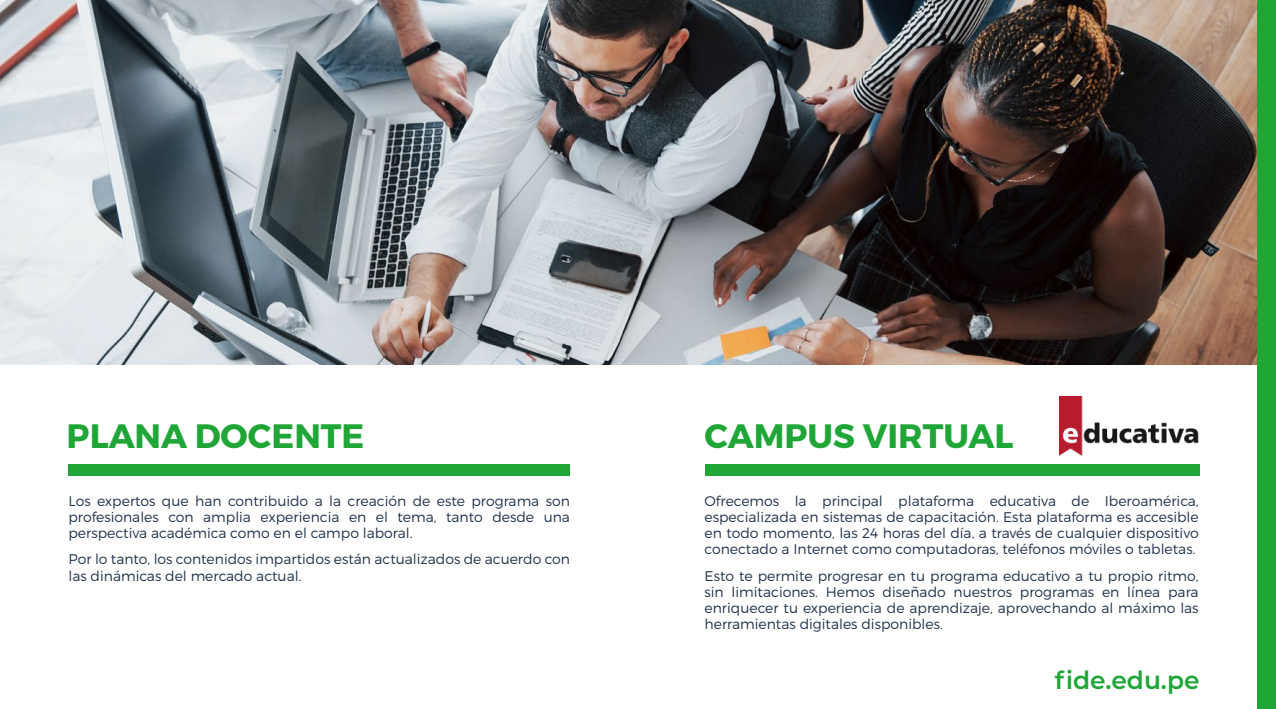
<style>
.page{position:relative;width:1276px;height:709px;background:#fff}
.page>*{position:absolute;margin:0;border:0;box-sizing:border-box;transform-origin:0 0}
.t1{font:700 33.8px "Montserrat";color:#1fa637}
.t2{font:600 24.9px "Montserrat";color:#1fa637}
.t3{font:300 14px/16px "Montserrat";color:#20314a;text-align:justify}
</style>
<div class="page">
<img style="left:0;top:0;width:1257px;height:365px">
<div style="left:1257px;top:0;width:19px;height:709px;background:#1fa637"></div>
<img style="left:1059px;top:397px;width:139px;height:59px">
<div style="left:68px;top:464px;width:502px;height:12px;background:#1fa637"></div>
<div style="left:705px;top:464px;width:495px;height:12px;background:#1fa637"></div>
<h1 class="t1" style="left:67px;top:415px;width:299px">PLANA DOCENTE</h1>
<h1 class="t1" style="left:704px;top:415px;width:310px">CAMPUS VIRTUAL</h1>
<p class="t3" style="left:68px;top:492px;width:503px">Los expertos que han contribuido a la creación de este programa son profesionales con amplia experiencia en el tema, tanto desde una perspectiva académica como en el campo laboral.</p>
<p class="t3" style="left:68px;top:551px;width:503px">Por lo tanto, los contenidos impartidos están actualizados de acuerdo con las dinámicas del mercado actual.</p>
<p class="t3" style="left:704px;top:493px;width:496px">Ofrecemos la principal plataforma educativa de Iberoamérica, especializada en sistemas de capacitación. Esta plataforma es accesible en todo momento, las 24 horas del día, a través de cualquier dispositivo conectado a Internet como computadoras, teléfonos móviles o tabletas.</p>
<p class="t3" style="left:704px;top:567px;width:495px">Esto te permite progresar en tu programa educativo a tu propio ritmo, sin limitaciones. Hemos diseñado nuestros programas en línea para enriquecer tu experiencia de aprendizaje, aprovechando al máximo las herramientas digitales disponibles.</p>
<h2 class="t2" style="left:1054px;top:662px;width:146px">fide.edu.pe</h2>
</div>
